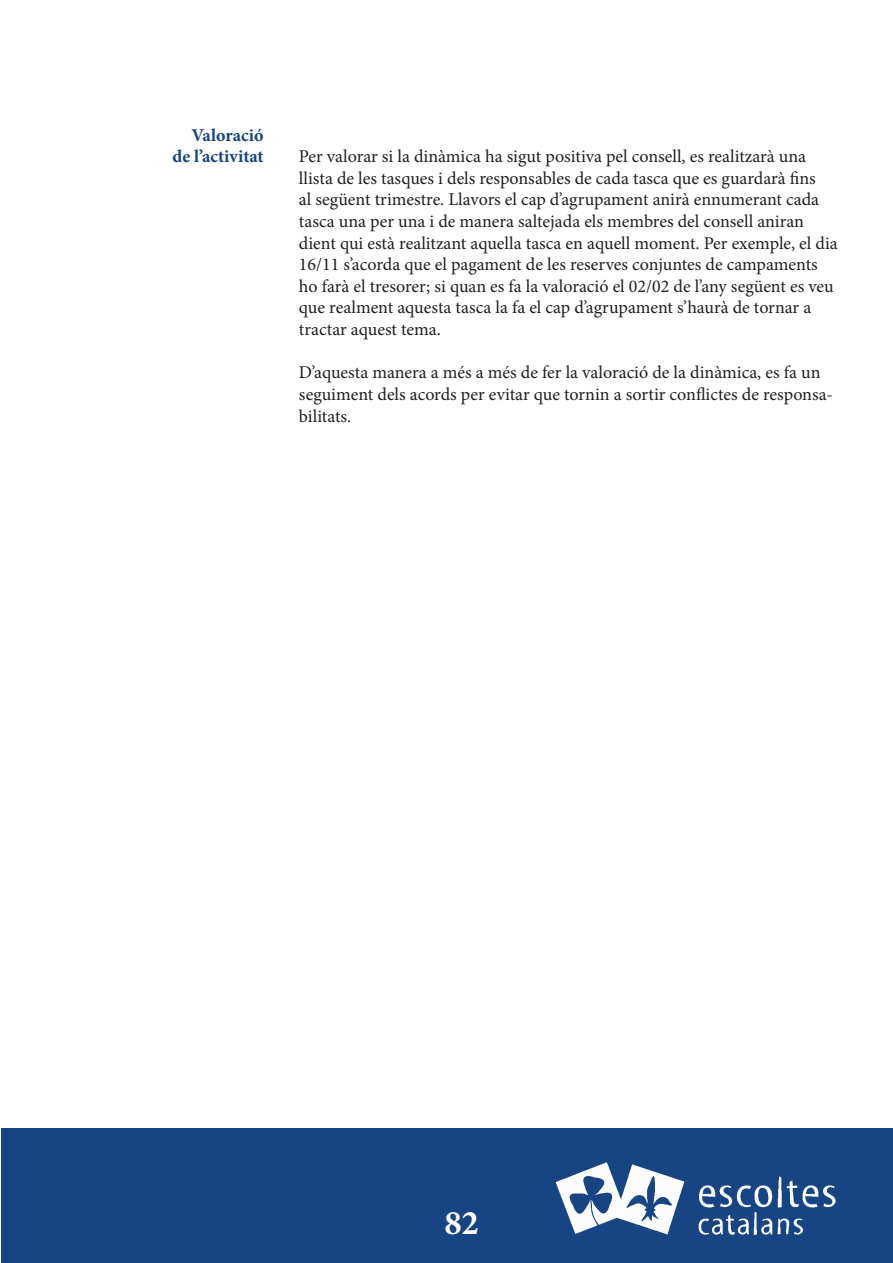
<style>
.page{position:relative;width:893px;height:1263px;background:#fff}
.page>*{position:absolute;margin:0;border:0;box-sizing:border-box;transform-origin:0 0}
.t1{font:700 34.5px "Minion Pro";color:#fff}
.t2{font:18px/21.6px "Minion Pro";color:#231f20}
.t3{font:700 18px "Minion Pro";color:#174483}
</style>
<div class="page">
<div style="left:1px;top:1128px;width:891px;height:135px;background:#174483"></div>
<img style="left:556px;top:1162px;width:280px;height:72px">
<p class="t3" style="left:191px;top:122px;width:74px">Valoració</p>
<p class="t3" style="left:172px;top:144px;width:93px">de l’activitat</p>
<p class="t2" style="left:299px;top:146px;width:540px">Per valorar si la dinàmica ha sigut positiva pel consell, es realitzarà una llista de les tasques i dels responsables de cada tasca que es guardarà fins<br>al següent trimestre. Llavors el cap d’agrupament anirà ennumerant cada tasca una per una i de manera saltejada els membres del consell aniran dient qui està realitzant aquella tasca en aquell moment. Per exemple, el dia 16/11 s’acorda que el pagament de les reserves conjuntes de campaments ho farà el tresorer; si quan es fa la valoració el 02/02 de l’any següent es veu que realment aquesta tasca la fa el cap d’agrupament s’haurà de tornar a tractar aquest tema.</p>
<p class="t2" style="left:299px;top:362px;width:536px">D’aquesta manera a més a més de fer la valoració de la dinàmica, es fa un seguiment dels acords per evitar que tornin a sortir conflictes de responsa&shy;bilitats.</p>
<p class="t1" style="left:444px;top:1199px;width:36px">82</p>
</div>
